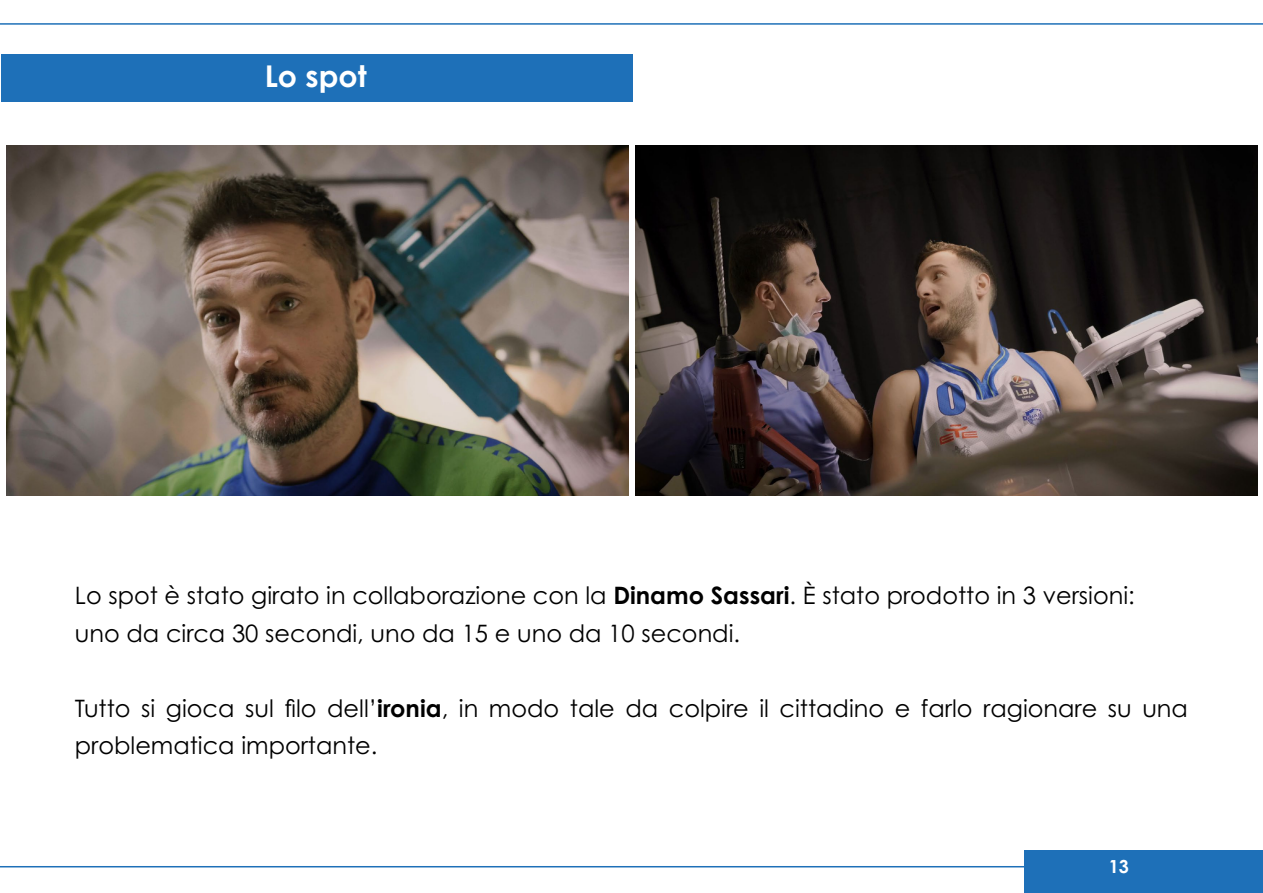
<style>
.page{position:relative;width:1263px;height:893px;background:#fff}
.page>*{position:absolute;margin:0;border:0;box-sizing:border-box;transform-origin:0 0}
.t1{font:700 30px "Century Gothic Pro";color:#fff}
.t2{font:24px/37.5px "Century Gothic Pro";color:#000}
.t3{font:700 18px "Century Gothic Pro";color:#fff}
.s1{font-weight:700}
</style>
<div class="page">
<hr style="left:0;top:23px;width:1263px;height:2px;background:#1e70b8">
<div style="left:1025px;top:850px;width:238px;height:43px;background:#1e70b8"></div>
<hr style="left:0;top:866px;width:1055px;height:1px;background:#1e70b8">
<div style="left:1px;top:54px;width:631px;height:47px;background:#1e70b8"></div>
<img style="left:6px;top:146px;width:622px;height:349px">
<img style="left:636px;top:146px;width:622px;height:349px">
<p class="t1" style="left:265px;top:57px;width:103px">Lo spot</p>
<p class="t2" style="left:75px;top:577px;width:1061px">Lo spot è stato girato in collaborazione con la <span class="s1">Dinamo Sassari</span>. È stato prodotto in 3 versioni: uno da circa 30 secondi, uno da 15 e uno da 10 secondi.</p>
<p class="t2" style="left:75px;top:689px;width:1114px">Tutto si gioca sul filo dell’<span class="s1">ironia</span>, in modo tale da colpire il cittadino e farlo ragionare su una problematica importante.</p>
<p class="t3" style="left:1109px;top:855px;width:22px">13</p>
</div>
